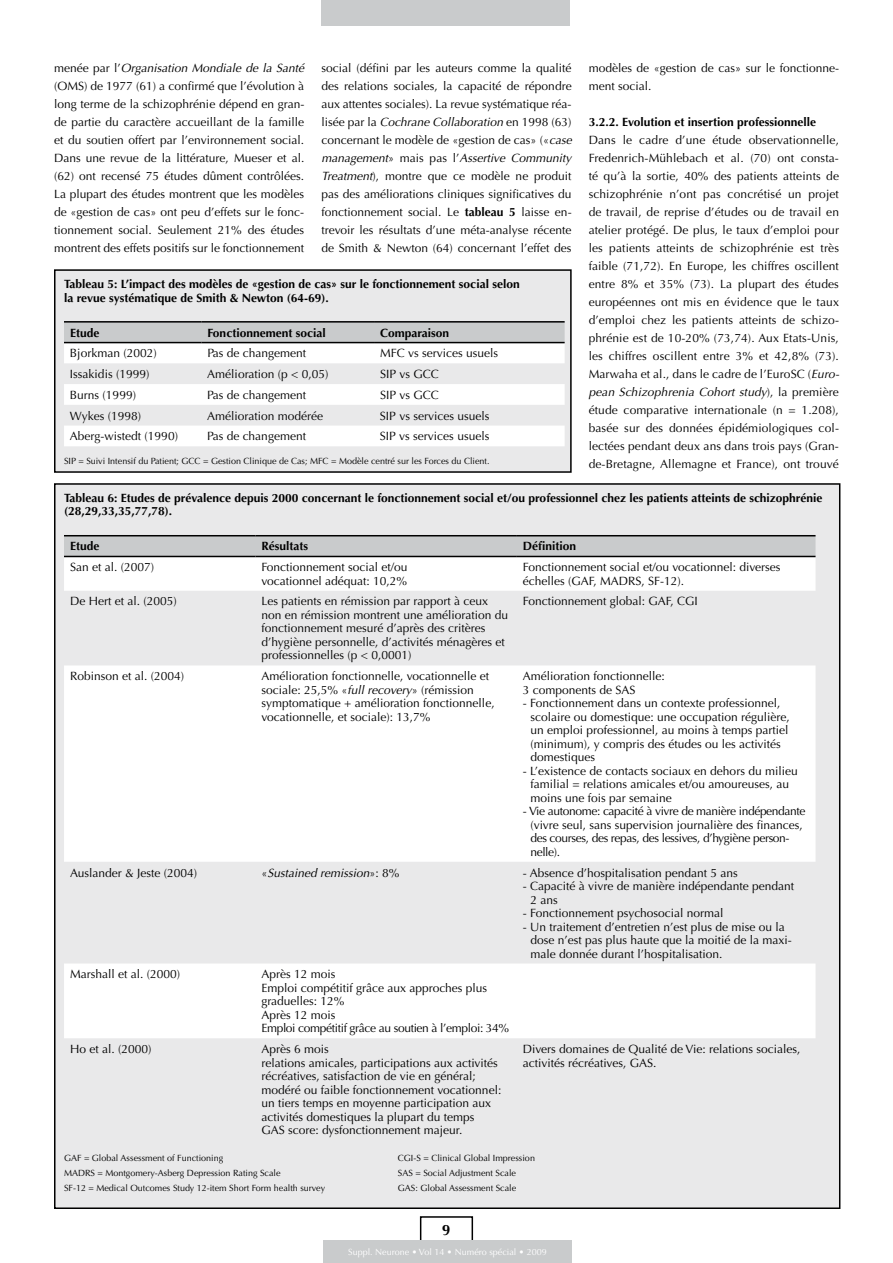
<style>
.page{position:relative;width:893px;height:1263px;background:#fff}
.page>*{position:absolute;margin:0;border:0;box-sizing:border-box;transform-origin:0 0}
.t1{font:700 15px "Optima";color:#000}
.t2{font:12px/18px "Optima";color:#000}
.t3{font:700 12px/13.5px "Optima";color:#000}
.t4{font:12px/13.5px "Optima";letter-spacing:-.03em;color:#000}
.t5{font:italic 12px "Optima";color:#000}
.t6{font:9px "Optima";color:#000}
.t7{font:9px "Optima";color:#fff}
.s1{font-style:italic}
.s2{font-weight:700}
.s3{font-style:normal}
</style>
<div class="page">
<div style="left:420px;top:1216px;width:53px;height:27px;border:2px solid #000"></div>
<div style="left:321px;top:0;width:249px;height:26px;background:#c9cbcc"></div>
<div style="left:323px;top:1240px;width:249px;height:23px;background:#c9cbcc"></div>
<div style="left:55px;top:270px;width:516px;height:202px;background:#e9e9ea"></div>
<div style="left:64px;top:323px;width:501px;height:19px;background:#c9cbcc"></div>
<svg style="left:64px;top:343px;width:501px;height:103px;fill:#fff"></svg>
<hr style="left:64px;top:321px;width:137px;height:2px;background:#000">
<hr style="left:201px;top:321px;width:173px;height:2px;background:#000">
<hr style="left:374px;top:321px;width:191px;height:2px;background:#000">
<hr style="left:64px;top:342px;width:137px;height:1px;background:#000">
<hr style="left:201px;top:342px;width:173px;height:1px;background:#000">
<hr style="left:374px;top:342px;width:191px;height:1px;background:#000">
<div style="left:54px;top:269px;width:518px;height:204px;border:2px solid #000"></div>
<div style="left:55px;top:484px;width:785px;height:724px;background:#e9e9ea"></div>
<svg style="left:64px;top:536px;width:751px;height:20px;background:#c1c3c4"></svg>
<svg style="left:64px;top:557px;width:751px;height:481px;fill:#fff"></svg>
<hr style="left:64px;top:535px;width:191px;height:1px;background:#000">
<hr style="left:255px;top:535px;width:262px;height:1px;background:#000">
<hr style="left:517px;top:535px;width:298px;height:1px;background:#000">
<hr style="left:64px;top:556px;width:191px;height:1px;background:#000">
<hr style="left:255px;top:556px;width:262px;height:1px;background:#000">
<hr style="left:517px;top:556px;width:298px;height:1px;background:#000">
<p class="t2" style="left:54px;top:59px;width:252px;text-align:justify">menée par l’<span class="s1">Organisation Mondiale de la Santé </span>(OMS) de 1977 (61) a confirmé que l’évolution à long terme de la schizophrénie dépend en gran&shy;de partie du caractère accueillant de la famille et du soutien offert par l’environnement social.<br>Dans une revue de la littérature, Mueser et al. (62) ont recensé 75 études dûment contrôlées.<br>La plupart des études montrent que les modèles de «gestion de cas» ont peu d’effets sur le fonc&shy;tionnement social. Seulement 21% des études montrent des effets positifs sur le fonctionnement</p>
<p class="t2" style="left:321px;top:59px;width:252px;text-align:justify">social (défini par les auteurs comme la qualité des relations sociales, la capacité de répondre aux attentes sociales). La revue systématique réa&shy;lisée par la <span class="s1">Cochrane Collaboration</span> en 1998 (63) concernant le modèle de «gestion de cas» («<span class="s1">case management</span>» mais pas l’<span class="s1">Assertive Community Treatment</span>), montre que ce modèle ne produit pas des améliorations cliniques significatives du fonctionnement social. Le <span class="s2">tableau 5</span> laisse en&shy;trevoir les résultats d’une méta-analyse récente de Smith &amp; Newton (64) concernant l’effet des</p>
<p class="t2" style="left:589px;top:59px;width:252px">modèles de «gestion de cas» sur le fonctionne&shy;ment social.</p>
<p class="t3" style="left:589px;top:115px;width:229px">3.2.2. Evolution et insertion professionnelle</p>
<p class="t2" style="left:589px;top:131px;width:252px;text-align:justify">Dans le cadre d’une étude observationnelle, Fredenrich-Mühlebach et al. (70) ont consta&shy;té qu’à la sortie, 40% des patients atteints de schizophrénie n’ont pas concrétisé un projet de travail, de reprise d’études ou de travail en atelier protégé. De plus, le taux d’emploi pour les patients atteints de schizophrénie est très faible (71,72). En Europe, les chiffres oscillent entre 8% et 35% (73). La plupart des études européennes ont mis en évidence que le taux d’emploi chez les patients atteints de schizo&shy;phrénie est de 10-20% (73,74). Aux Etats-Unis, les chiffres oscillent entre 3% et 42,8% (73).<br>Marwaha et al., dans le cadre de l’EuroSC (<span class="s1">Euro&shy;pean Schizophrenia Cohort study</span>), la première étude comparative internationale (n = 1.208), basée sur des données épidémiologiques col&shy;lectées pendant deux ans dans trois pays (Gran&shy;de-Bretagne, Allemagne et France), ont trouvé</p>
<p class="t3" style="left:64px;top:277px;width:457px">Tableau 5: L’impact des modèles de «gestion de cas» sur le fonctionnement social selon la revue systématique de Smith &amp; Newton (64-69).</p>
<p class="t3" style="left:70px;top:326px;width:31px">Etude</p>
<p class="t3" style="left:207px;top:326px;width:120px">Fonctionnement social</p>
<p class="t3" style="left:380px;top:326px;width:71px">Comparaison</p>
<p class="t2" style="left:70px;top:344px;width:88px">Bjorkman (2002)</p>
<p class="t2" style="left:207px;top:344px;width:100px">Pas de changement</p>
<p class="t2" style="left:380px;top:344px;width:120px">MFC vs services usuels</p>
<p class="t2" style="left:70px;top:365px;width:81px">Issakidis (1999)</p>
<p class="t2" style="left:207px;top:365px;width:123px">Amélioration (p &lt; 0,05)</p>
<p class="t2" style="left:380px;top:365px;width:60px">SIP vs GCC</p>
<p class="t2" style="left:70px;top:386px;width:68px">Burns (1999)</p>
<p class="t2" style="left:207px;top:386px;width:100px">Pas de changement</p>
<p class="t2" style="left:380px;top:386px;width:60px">SIP vs GCC</p>
<p class="t2" style="left:70px;top:407px;width:73px">Wykes (1998)</p>
<p class="t2" style="left:207px;top:407px;width:117px">Amélioration modérée</p>
<p class="t2" style="left:380px;top:407px;width:111px">SIP vs services usuels</p>
<p class="t2" style="left:70px;top:427px;width:110px">Aberg-wistedt (1990)</p>
<p class="t2" style="left:207px;top:427px;width:100px">Pas de changement</p>
<p class="t2" style="left:380px;top:427px;width:111px">SIP vs services usuels</p>
<p class="t6" style="left:64px;top:456px;width:427px">SIP = Suivi Intensif du Patient; GCC = Gestion Clinique de Cas; MFC = Modèle centré sur les Forces du Client.</p>
<p class="t3" style="left:64px;top:491px;width:760px">Tableau 6: Etudes de prévalence depuis 2000 concernant le fonctionnement social et/ou professionnel chez les patients atteints de schizophrénie (28,29,33,35,77,78).</p>
<p class="t3" style="left:70px;top:540px;width:31px">Etude</p>
<p class="t3" style="left:261px;top:540px;width:48px">Résultats</p>
<p class="t3" style="left:523px;top:540px;width:55px">Définition</p>
<p class="t2" style="left:70px;top:558px;width:86px">San et al. (2007)</p>
<p class="t2" style="left:261px;top:561px;width:148px;line-height:13.5px">Fonctionnement social et/ou vocationnel adéquat: 10,2%</p>
<p class="t2" style="left:523px;top:561px;width:259px;line-height:13.5px">Fonctionnement social et/ou vocationnel: diverses échelles (GAF, MADRS, SF-12).</p>
<p class="t2" style="left:70px;top:593px;width:108px">De Hert et al. (2005)</p>
<p class="t2" style="left:261px;top:595px;width:248px;line-height:13.5px">Les patients en rémission par rapport à ceux non en rémission montrent une amélioration du fonctionnement mesuré d’après des critères d’hygiène personnelle, d’activités ménagères et professionnelles (p &lt; 0,0001)</p>
<p class="t2" style="left:523px;top:593px;width:176px">Fonctionnement global: GAF, CGI</p>
<p class="t2" style="left:70px;top:667px;width:116px">Robinson et al. (2004)</p>
<p class="t2" style="left:261px;top:670px;width:235px;line-height:13.5px">Amélioration fonctionnelle, vocationnelle et sociale: 25,5% «<span class="s1">full recovery</span>» (rémission symptomatique + amélioration fonctionnelle, vocationnelle, et sociale): 13,7%</p>
<p class="t2" style="left:523px;top:670px;width:143px;line-height:13.5px">Amélioration fonctionnelle:<br>3 components de SAS</p>
<p class="t2" style="left:530px;top:697px;width:261px;line-height:13.5px;text-indent:-8px">- Fonctionnement dans un contexte professionnel, scolaire ou domestique: une occupation régulière, un emploi professionnel, au moins à temps partiel (minimum), y compris des études ou les activités domestiques</p>
<p class="t2" style="left:530px;top:764px;width:269px;line-height:13.5px;text-indent:-8px">- L’existence de contacts sociaux en dehors du milieu familial = relations amicales et/ou amoureuses, au moins une fois par semaine</p>
<p class="t4" style="left:530px;top:805px;width:277px;text-indent:-8px">- Vie autonome: capacité à vivre de manière indépendante (vivre seul, sans supervision journalière des finances, des courses, des repas, des lessives, d’hygiène person&shy;nelle).</p>
<p class="t2" style="left:70px;top:864px;width:129px">Auslander &amp; Jeste (2004)</p>
<p class="t5" style="left:261px;top:865px;width:140px"><span class="s3">«</span>Sustained remission<span class="s3">»: 8%</span></p>
<p class="t2" style="left:523px;top:864px;width:217px">- Absence d’hospitalisation pendant 5 ans</p>
<p class="t2" style="left:530px;top:879px;width:265px;line-height:13.5px;text-indent:-8px">- Capacité à vivre de manière indépendante pendant<br>2 ans</p>
<p class="t2" style="left:523px;top:904px;width:202px">- Fonctionnement psychosocial normal</p>
<p class="t2" style="left:530px;top:920px;width:263px;line-height:13.5px;text-indent:-8px">- Un traitement d’entretien n’est plus de mise ou la dose n’est pas plus haute que la moitié de la maxi&shy;male donnée durant l’hospitalisation.</p>
<p class="t2" style="left:70px;top:965px;width:112px">Marshall et al. (2000)</p>
<p class="t2" style="left:261px;top:968px;width:249px;line-height:13.5px">Après 12 mois<br>Emploi compétitif grâce aux approches plus graduelles: 12%<br>Après 12 mois<br>Emploi compétitif grâce au soutien à l’emploi: 34%</p>
<p class="t2" style="left:70px;top:1040px;width:83px">Ho et al. (2000)</p>
<p class="t2" style="left:261px;top:1042px;width:241px;line-height:13.5px">Après 6 mois<br>relations amicales, participations aux activités récréatives, satisfaction de vie en général; modéré ou faible fonctionnement vocationnel: un tiers temps en moyenne participation aux activités domestiques la plupart du temps<br>GAS score: dysfonctionnement majeur.</p>
<p class="t2" style="left:523px;top:1042px;width:279px;line-height:13.5px">Divers domaines de Qualité de Vie: relations sociales, activités récréatives, GAS.</p>
<p class="t6" style="left:64px;top:1153px;width:161px">GAF = Global Assessment of Functioning</p>
<p class="t6" style="left:398px;top:1153px;width:139px">CGI-S = Clinical Global Impression</p>
<p class="t6" style="left:64px;top:1168px;width:218px">MADRS = Montgomery-Asberg Depression Rating Scale</p>
<p class="t6" style="left:398px;top:1168px;width:120px">SAS = Social Adjustment Scale</p>
<p class="t6" style="left:64px;top:1183px;width:263px">SF-12 = Medical Outcomes Study 12-item Short Form health survey</p>
<p class="t6" style="left:398px;top:1183px;width:120px">GAS: Global Assessment Scale</p>
<p class="t1" style="left:442px;top:1221px;width:10px">9</p>
<p class="t7" style="left:348px;top:1247px;width:200px">Suppl. Neurone • Vol 14 • Numéro spécial • 2009</p>
</div>
